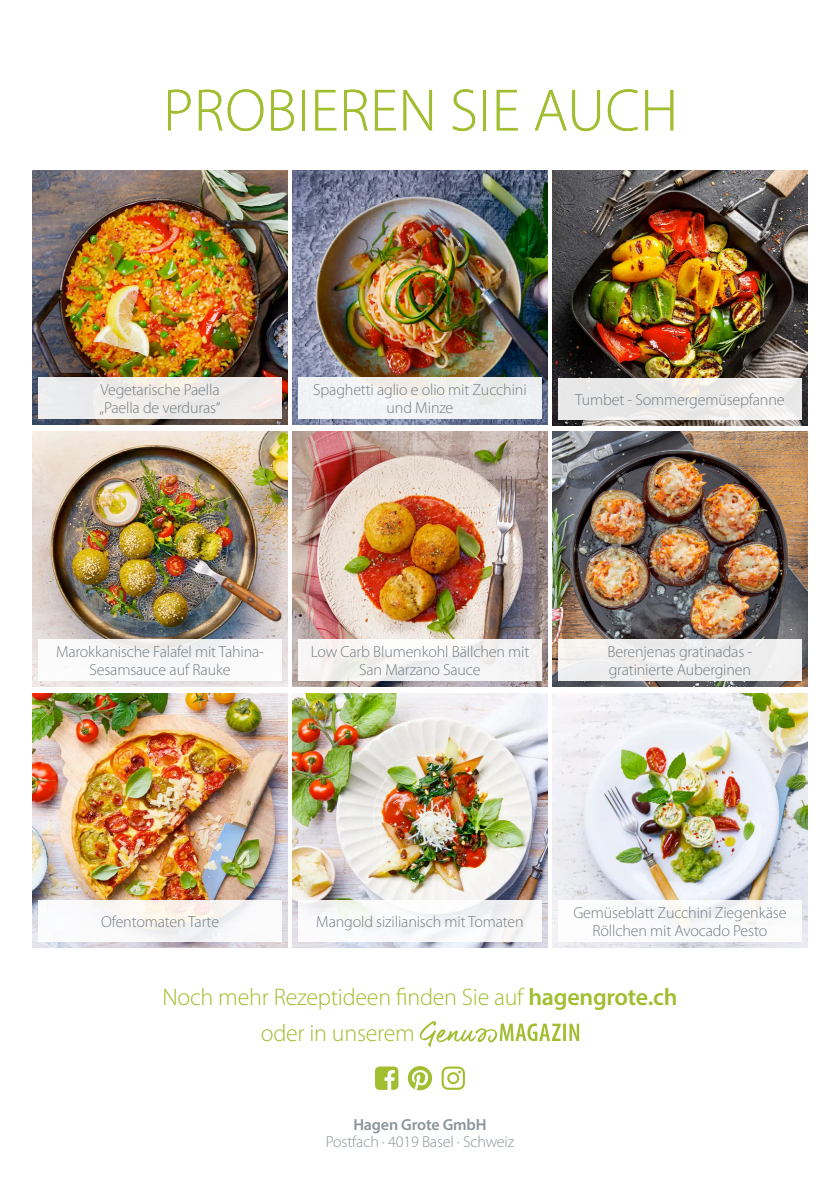
<style>
.page{position:relative;width:840px;height:1191px;background:#fff}
.page>*{position:absolute;margin:0;border:0;box-sizing:border-box;transform-origin:0 0}
.t1{font:300 60px "Myriad Pro";letter-spacing:.01em;color:#a0be2f}
.t2{font:300 24px "Myriad Pro";letter-spacing:-.01em;color:#a0be2f}
.t3{font:300 16px/18px "Myriad Pro";letter-spacing:-.01em;color:#717d83;text-align:center}
.t4{font:300 16px "Myriad Pro";letter-spacing:-.01em;color:#8a949b}
.t5{font:600 16px "Myriad Pro";letter-spacing:-.01em;color:#8a949b}
.s1{font-weight:600}
</style>
<div class="page">
<svg style="left:419px;top:1021px;width:159px;height:25px"></svg>
<svg style="left:441px;top:1066px;width:23px;height:23px"></svg>
<svg style="left:407px;top:1066px;width:25px;height:24px"></svg>
<svg style="left:375px;top:1066px;width:23px;height:23px"></svg>
<img style="left:33px;top:170px;width:254px;height:255px">
<div style="left:38px;top:378px;width:243px;height:41px;background:#edebea"></div>
<img style="left:33px;top:431px;width:254px;height:255px">
<div style="left:38px;top:639px;width:243px;height:41px;background:#fff"></div>
<img style="left:552px;top:431px;width:254px;height:255px">
<div style="left:558px;top:639px;width:243px;height:41px;background:#eee"></div>
<img style="left:292px;top:693px;width:255px;height:254px">
<div style="left:298px;top:900px;width:243px;height:42px;background:#fff"></div>
<img style="left:552px;top:693px;width:254px;height:254px">
<div style="left:558px;top:900px;width:243px;height:42px;background:#fff"></div>
<img style="left:552px;top:171px;width:254px;height:254px">
<div style="left:558px;top:378px;width:243px;height:42px;background:linear-gradient(to right,#e6e5e5,#f3f1ef)"></div>
<img style="left:33px;top:693px;width:254px;height:254px">
<svg style="left:38px;top:900px;width:243px;height:42px"></svg>
<img style="left:292px;top:431px;width:255px;height:255px">
<div style="left:298px;top:639px;width:243px;height:41px;background:linear-gradient(to right,#f6f4f3,#f3f3f4)"></div>
<img style="left:292px;top:170px;width:255px;height:255px">
<div style="left:298px;top:378px;width:243px;height:41px;background:linear-gradient(to right,#f4f4f6,#eceeee)"></div>
<p class="t1" style="left:163px;top:74px;width:516px">PROBIEREN SIE AUCH</p>
<p class="t3" style="left:99px;top:381px;width:123px;text-align:left">Vegetarische Paella „Paella de verduras“</p>
<p class="t3" style="left:313px;top:381px;width:215px">Spaghetti aglio e olio mit Zucchini und Minze</p>
<p class="t3" style="left:575px;top:390px;width:211px">Tumbet - Sommergemüsepfanne</p>
<p class="t3" style="left:56px;top:642px;width:209px">Marokkanische Falafel mit Tahina-<br>Sesamsauce auf Rauke</p>
<p class="t3" style="left:607px;top:642px;width:146px;text-align:left">Berenjenas gratinadas - gratinierte Auberginen</p>
<p class="t3" style="left:310px;top:642px;width:220px">Low Carb Blumenkohl Bällchen mit<br>San Marzano Sauce</p>
<p class="t3" style="left:101px;top:913px;width:119px">Ofentomaten Tarte</p>
<p class="t3" style="left:316px;top:913px;width:209px">Mangold sizilianisch mit Tomaten</p>
<p class="t3" style="left:573px;top:904px;width:214px">Gemüseblatt Zucchini Ziegenkäse<br>Röllchen mit Avocado Pesto</p>
<h2 class="t2" style="left:162px;top:982px;width:516px">Noch mehr Rezeptideen finden Sie auf <span class="s1">hagengrote.ch</span></h2>
<p class="t2" style="left:261px;top:1018px;width:155px">oder in unserem</p>
<p class="t5" style="left:353px;top:1114px;width:135px">Hagen Grote GmbH</p>
<p class="t4" style="left:325px;top:1131px;width:190px">Postfach · 4019 Basel · Schweiz</p>
</div>
